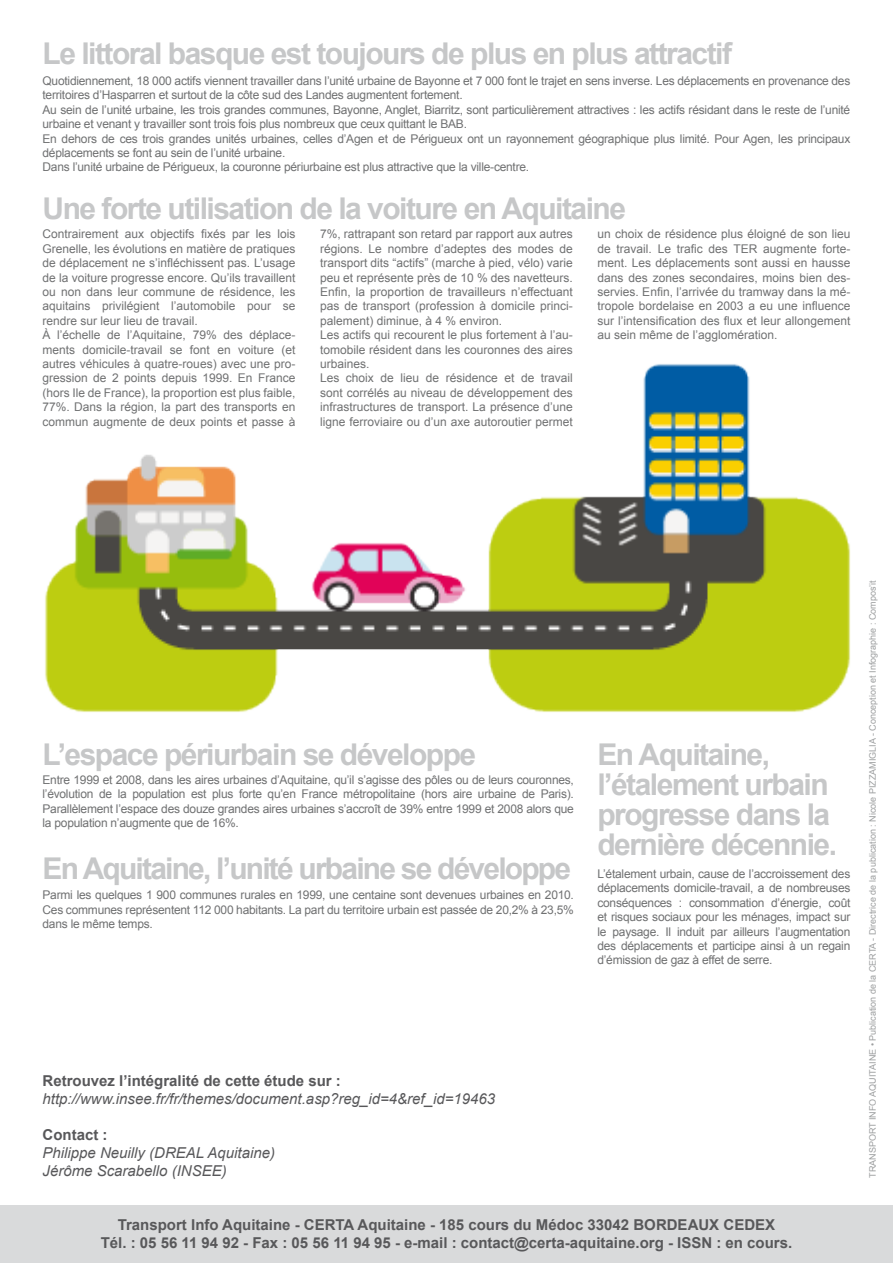
<style>
.page{position:relative;width:893px;height:1263px;background:#fff}
.page>*{position:absolute;margin:0;border:0;box-sizing:border-box;transform-origin:0 0}
.t1{font:700 30px/30px "Arial";letter-spacing:-.05em;color:#c6c7c8}
.t2{font:700 15px/18px "Arial";color:#58585a;text-align:center}
.t3{font:italic 15px/18px "Arial";color:#58585a}
.t4{font:12px/14.4px "Arial";color:#707172;text-align:justify}
.t5{font:12px/14.4px "Arial";letter-spacing:-.02em;color:#707172}
.t6{font:9px "Arial";color:#9c9e9f}
</style>
<div class="page">
<img style="left:45px;top:364px;width:806px;height:348px">
<div style="left:0;top:1205px;width:893px;height:58px;background:#d9dadb"></div>
<h1 class="t1" style="left:43px;top:39px;width:691px">Le littoral basque est toujours de plus en plus attractif</h1>
<p class="t5" style="left:43px;top:74px;width:809px">Quotidiennement, 18 000 actifs viennent travailler dans l’unité urbaine de Bayonne et 7 000 font le trajet en sens inverse. Les déplacements en provenance des territoires d’Hasparren et surtout de la côte sud des Landes augmentent fortement.<br>Au sein de l’unité urbaine, les trois grandes communes, Bayonne, Anglet, Biarritz, sont particulièrement attractives : les actifs résidant dans le reste de l’unité urbaine et venant y travailler sont trois fois plus nombreux que ceux quittant le BAB.<br>En dehors de ces trois grandes unités urbaines, celles d’Agen et de Périgueux ont un rayonnement géographique plus limité. Pour Agen, les principaux déplacements se font au sein de l’unité urbaine.<br>Dans l’unité urbaine de Périgueux, la couronne périurbaine est plus attractive que la ville-centre.</p>
<h1 class="t1" style="left:43px;top:193px;width:585px">Une forte utilisation de la voiture en Aquitaine</h1>
<p class="t4" style="left:43px;top:227px;width:254px;text-align:left">Contrairement aux objectifs fixés par les lois Grenelle, les évolutions en matière de pratiques de déplacement ne s’infléchissent pas. L’usage de la voiture progresse encore. Qu’ils travaillent ou non dans leur commune de résidence, les aquitains privilégient l’automobile pour se rendre sur leur lieu de travail.<br>À l’échelle de l’Aquitaine, 79% des déplace&shy;ments domicile-travail se font en voiture (et autres véhicules à quatre-roues) avec une pro&shy;gression de 2 points depuis 1999. En France (hors Ile de France), la proportion est plus faible, 77%. Dans la région, la part des transports en commun augmente de deux points et passe à</p>
<p class="t4" style="left:320px;top:227px;width:254px;text-align:left">7%, rattrapant son retard par rapport aux autres régions. Le nombre d’adeptes des modes de transport dits “actifs” (marche à pied, vélo) varie peu et représente près de 10 % des navetteurs.<br>Enfin, la proportion de travailleurs n’effectuant pas de transport (profession à domicile princi&shy;palement) diminue, à 4 % environ.<br>Les actifs qui recourent le plus fortement à l’au&shy;tomobile résident dans les couronnes des aires urbaines.<br>Les choix de lieu de résidence et de travail sont corrélés au niveau de développement des infrastructures de transport. La présence d’une ligne ferroviaire ou d’un axe autoroutier permet</p>
<p class="t4" style="left:597px;top:227px;width:254px">un choix de résidence plus éloigné de son lieu de travail. Le trafic des TER augmente forte&shy;ment. Les déplacements sont aussi en hausse dans des zones secondaires, moins bien des&shy;servies. Enfin, l’arrivée du tramway dans la mé&shy;tropole bordelaise en 2003 a eu une influence sur l’intensification des flux et leur allongement au sein même de l’agglomération.</p>
<h1 class="t1" style="left:43px;top:740px;width:435px">L’espace périurbain se développe</h1>
<p class="t4" style="left:43px;top:772px;width:533px">Entre 1999 et 2008, dans les aires urbaines d’Aquitaine, qu’il s’agisse des pôles ou de leurs couronnes, l’évolution de la population est plus forte qu’en France métropolitaine (hors aire urbaine de Paris).<br>Parallèlement l’espace des douze grandes aires urbaines s’accroît de 39% entre 1999 et 2008 alors que la population n’augmente que de 16%.</p>
<h1 class="t1" style="left:43px;top:853px;width:530px">En Aquitaine, l’unité urbaine se développe</h1>
<p class="t4" style="left:43px;top:888px;width:533px">Parmi les quelques 1 900 communes rurales en 1999, une centaine sont devenues urbaines en 2010.<br>Ces communes représentent 112 000 habitants. La part du territoire urbain est passée de 20,2% à 23,5% dans le même temps.</p>
<h1 class="t1" style="left:597px;top:739px;width:241px">En Aquitaine, l’étalement urbain progresse dans la dernière décennie.</h1>
<p class="t4" style="left:597px;top:866px;width:254px">L’étalement urbain, cause de l’accroissement des déplacements domicile-travail, a de nombreuses conséquences : consommation d’énergie, coût et risques sociaux pour les ménages, impact sur le paysage. Il induit par ailleurs l’augmentation des déplacements et participe ainsi à un regain d’émission de gaz à effet de serre.</p>
<p class="t2" style="left:43px;top:1071px;width:300px">Retrouvez l’intégralité de cette étude sur :</p>
<p class="t3" style="left:43px;top:1089px;width:454px">http://www.insee.fr/fr/themes/document.asp?reg_id=4&amp;ref_id=19463</p>
<p class="t2" style="left:43px;top:1125px;width:66px">Contact :</p>
<p class="t3" style="left:43px;top:1143px;width:234px">Philippe Neuilly (DREAL Aquitaine)<br>Jérôme Scarabello (INSEE)</p>
<p class="t2" style="left:101px;top:1216px;width:693px">Transport Info Aquitaine - CERTA Aquitaine - 185 cours du Médoc 33042 BORDEAUX CEDEX<br>Tél. : 05 56 11 94 92 - Fax : 05 56 11 94 95 - e-mail : contact@certa-aquitaine.org - ISSN : en cours.</p>
<p class="t6" style="left:868px;top:1178px;width:599px;rotate:-90deg">TRANSPORT INFO AQUITAINE • Publication de la CERTA - Directrice de la publication : Nicole PIZZAMIGLIA - Conception et Infographie : Compos’it</p>
</div>
